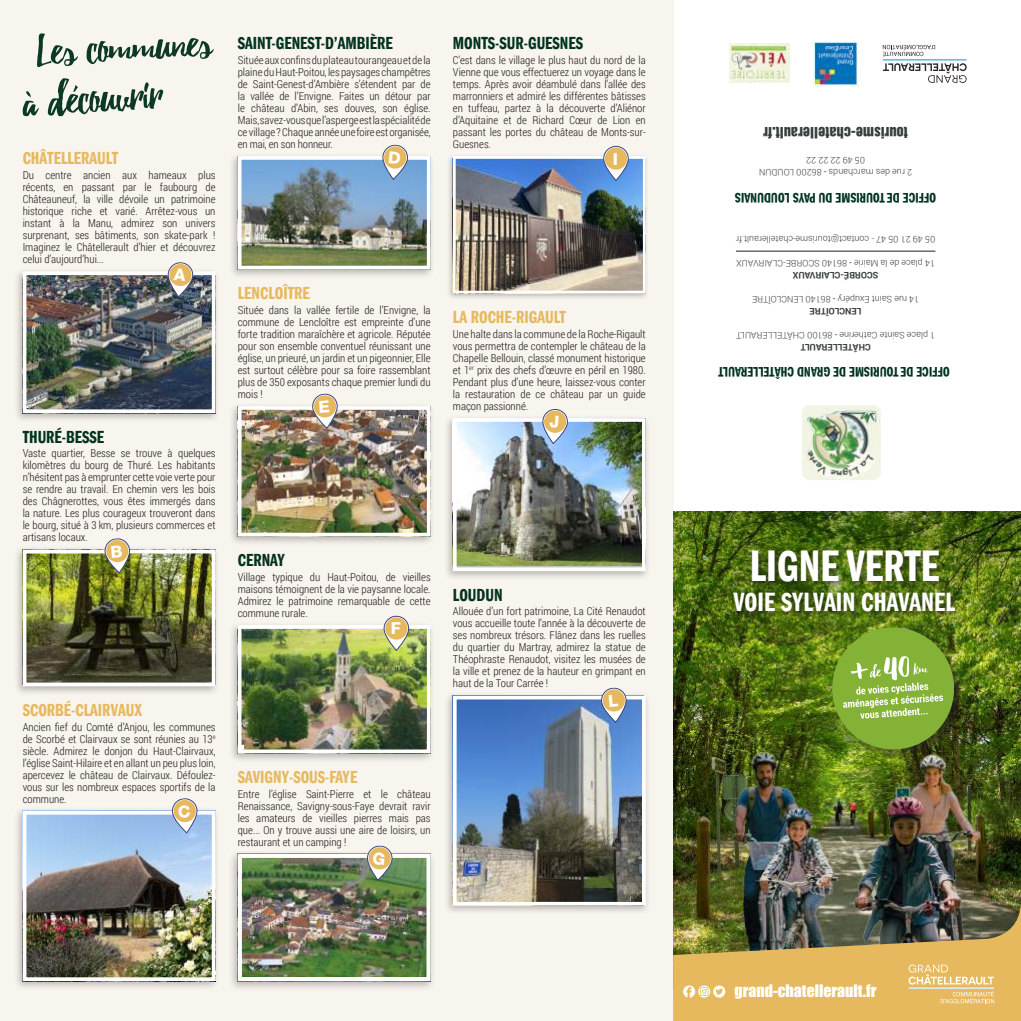
<style>
.page{position:relative;width:1021px;height:1021px;background:#fff}
.page>*{position:absolute;margin:0;border:0;box-sizing:border-box;transform-origin:0 0}
.t1{font:45.4px "Franklin Gothic LT Demi Cmpr";color:#fff}
.t2{font:27.3px "Franklin Gothic LT Demi Cmpr";color:#fff}
.t3{font:18px "Franklin Gothic LT Demi Cmpr";color:#e6b95e}
.t4{font:18px "Franklin Gothic LT Demi Cmpr";color:#01331f}
.t5{font:800 16.5px "Helvetica Neue LT";color:#fff}
.t6{font:15.8px "Impact";color:#fff}
.t7{font:14.4px "Helvetica Inserat LT";color:#363d3f}
.t8{font:14.3px "Franklin Gothic LT Demi Cmpr";color:#01331f}
.t9{font:300 11px/12px "Roboto Condensed";color:#241f1f;text-align:justify}
.t10{font:300 9px/12px "Roboto";color:#363d3f;text-align:center}
.s1{font-weight:400}
.s2{font-weight:700}
</style>
<div class="page">
<div style="left:0;top:0;width:673px;height:1020px;background:#f8f4ee"></div>
<img style="left:673px;top:511px;width:347px;height:360px">
<img style="left:718px;top:727px;width:280px;height:144px">
<img style="left:673px;top:871px;width:347px;height:149px">
<svg style="left:908px;top:964px;width:85px;height:20px;background:#ebc881"></svg>
<svg style="left:940px;top:990px;width:54px;height:13px"></svg>
<hr style="left:908px;top:987px;width:86px;height:1px;background:#fff">
<svg style="left:683px;top:985px;width:42px;height:12px"></svg>
<div style="left:732px;top:548px;width:231px;height:71px;background:#241f1f;opacity:.5"></div>
<div style="left:830px;top:625px;width:135px;height:135px;background:#241f1f;opacity:.5"></div>
<hr style="left:736px;top:251px;width:199px;height:1px;background:#241f1f">
<img style="left:813px;top:41px;width:45px;height:45px">
<img style="left:802px;top:405px;width:78px;height:75px">
<img style="left:729px;top:44px;width:60px;height:39px">
<svg style="left:882px;top:63px;width:84px;height:20px"></svg>
<svg style="left:882px;top:45px;width:53px;height:12px"></svg>
<hr style="left:882px;top:59px;width:84px;height:1px;background:#31aee3">
<svg style="left:829px;top:624px;width:127px;height:128px;background:#7ea23c"></svg>
<svg style="left:23px;top:78px;width:140px;height:38px"></svg>
<svg style="left:37px;top:33px;width:177px;height:34px"></svg>
<div style="left:14px;top:267px;width:206px;height:156px;background:#241f1f;opacity:.3"></div>
<img style="left:28px;top:276px;width:182px;height:132px">
<div style="left:23px;top:271px;width:192px;height:142px;border:4px solid #fff"></div>
<div style="left:14px;top:546px;width:206px;height:150px;background:#241f1f;opacity:.3"></div>
<img style="left:28px;top:554px;width:182px;height:127px">
<div style="left:23px;top:549px;width:192px;height:137px;border:4px solid #fff"></div>
<div style="left:14px;top:807px;width:206px;height:183px;background:#241f1f;opacity:.3"></div>
<img style="left:28px;top:815px;width:182px;height:161px">
<div style="left:23px;top:810px;width:192px;height:171px;border:4px solid #fff"></div>
<div style="left:229px;top:152px;width:206px;height:127px;background:#241f1f;opacity:.3"></div>
<img style="left:243px;top:161px;width:182px;height:103px">
<div style="left:238px;top:156px;width:192px;height:113px;border:4px solid #fff"></div>
<div style="left:229px;top:402px;width:206px;height:144px;background:#241f1f;opacity:.3"></div>
<img style="left:243px;top:411px;width:182px;height:120px">
<div style="left:238px;top:406px;width:192px;height:130px;border:4px solid #fff"></div>
<div style="left:229px;top:621px;width:206px;height:141px;background:#241f1f;opacity:.3"></div>
<img style="left:243px;top:630px;width:182px;height:118px">
<div style="left:238px;top:625px;width:192px;height:128px;border:4px solid #fff"></div>
<div style="left:228px;top:849px;width:208px;height:142px;background:#241f1f;opacity:.3"></div>
<img style="left:243px;top:858px;width:182px;height:118px">
<div style="left:238px;top:853px;width:192px;height:128px;border:4px solid #fff"></div>
<div style="left:446px;top:153px;width:203px;height:148px;background:#241f1f;opacity:.3"></div>
<img style="left:457px;top:160px;width:184px;height:129px">
<div style="left:453px;top:156px;width:192px;height:137px;border:3px solid #fff"></div>
<div style="left:444px;top:414px;width:206px;height:166px;background:#241f1f;opacity:.3"></div>
<img style="left:458px;top:423px;width:182px;height:142px">
<div style="left:453px;top:418px;width:192px;height:153px;border:4px solid #fff"></div>
<div style="left:444px;top:692px;width:206px;height:223px;background:#241f1f;opacity:.3"></div>
<img style="left:458px;top:700px;width:182px;height:200px">
<div style="left:453px;top:695px;width:192px;height:210px;border:4px solid #fff"></div>
<svg style="left:603px;top:146px;width:25px;height:34px"></svg>
<div style="left:603px;top:146px;width:25px;height:34px;border:1px solid #3c447d;border-radius:12px"></div>
<div style="left:605px;top:147px;width:22px;height:23px;background:#e6b95e;border-radius:50%"></div>
<svg style="left:384px;top:616px;width:24px;height:34px"></svg>
<div style="left:384px;top:616px;width:25px;height:34px;border:1px solid #3c447d;border-radius:12px"></div>
<div style="left:385px;top:617px;width:22px;height:22px;background:#e6b95e;border-radius:50%"></div>
<svg style="left:167px;top:262px;width:26px;height:35px"></svg>
<svg style="left:104px;top:538px;width:26px;height:35px"></svg>
<svg style="left:542px;top:409px;width:26px;height:35px"></svg>
<svg style="left:172px;top:798px;width:25px;height:35px"></svg>
<svg style="left:382px;top:145px;width:26px;height:34px"></svg>
<svg style="left:312px;top:393px;width:26px;height:35px"></svg>
<svg style="left:601px;top:687px;width:25px;height:35px"></svg>
<svg style="left:367px;top:845px;width:26px;height:35px"></svg>
<h3 class="t3" style="left:23px;top:148px;width:97px">CHÂTELLERAULT</h3>
<p class="t9" style="left:23px;top:169px;width:194px">Du centre ancien aux hameaux plus récents, en passant par le faubourg de Châteauneuf, la ville dévoile un patrimoine historique riche et varié. Arrêtez-vous un instant à la Manu, admirez son univers surprenant, ses bâtiments, son skate-park !<br>Imaginez le Châtellerault d’hier et découvrez celui d’aujourd’hui...</p>
<h3 class="t4" style="left:23px;top:427px;width:83px">THURÉ-BESSE</h3>
<p class="t9" style="left:23px;top:447px;width:194px">Vaste quartier, Besse se trouve à quelques kilomètres du bourg de Thuré. Les habitants n’hésitent pas à emprunter cette voie verte pour se rendre au travail. En chemin vers les bois des Châgnerottes, vous êtes immergés dans la nature. Les plus courageux trouveront dans le bourg, situé à 3 km, plusieurs commerces et artisans locaux.</p>
<h3 class="t4" style="left:238px;top:33px;width:156px">SAINT-GENEST-D’AMBIÈRE</h3>
<p class="t9" style="left:238px;top:53px;width:194px">Située aux confins du plateau tourangeau et de la plaine du Haut-Poitou, les paysages champêtres de Saint-Genest-d’Ambière s’étendent par de la vallée de l’Envigne. Faites un détour par le château d’Abin, ses douves, son église.<br>Mais, savez-vous que l’asperge est la spécialité de ce village ? Chaque année une foire est organisée, en mai, en son honneur.</p>
<h3 class="t3" style="left:238px;top:283px;width:74px">LENCLOÎTRE</h3>
<p class="t9" style="left:238px;top:303px;width:194px">Située dans la vallée fertile de l’Envigne, la commune de Lencloître est empreinte d’une forte tradition maraîchère et agricole. Réputée pour son ensemble conventuel réunissant une église, un prieuré, un jardin et un pigeonnier, Elle est surtout célèbre pour sa foire rassemblant plus de 350 exposants chaque premier lundi du mois !</p>
<h3 class="t4" style="left:238px;top:550px;width:48px">CERNAY</h3>
<p class="t9" style="left:238px;top:570px;width:194px">Village typique du Haut-Poitou, de vieilles maisons témoignent de la vie paysanne locale.<br>Admirez le patrimoine remarquable de cette commune rurale.</p>
<h3 class="t5" style="left:391px;top:618px;width:12px">F</h3>
<h3 class="t3" style="left:23px;top:700px;width:121px">SCORBÉ-CLAIRVAUX</h3>
<p class="t9" style="left:23px;top:720px;width:194px">Ancien fief du Comté d’Anjou, les communes de Scorbé et Clairvaux se sont réunies au 13<sup>e </sup>siècle. Admirez le donjon du Haut-Clairvaux, l’église Saint-Hilaire et en allant un peu plus loin, apercevez le château de Clairvaux. Défoulez&shy;vous sur les nombreux espaces sportifs de la commune.</p>
<h3 class="t3" style="left:238px;top:766px;width:121px">SAVIGNY-SOUS-FAYE</h3>
<p class="t9" style="left:238px;top:787px;width:194px">Entre l’église Saint-Pierre et le château Renaissance, Savigny-sous-Faye devrait ravir les amateurs de vieilles pierres mais pas que... On y trouve aussi une aire de loisirs, un restaurant et un camping !</p>
<h3 class="t4" style="left:453px;top:33px;width:132px">MONTS-SUR-GUESNES</h3>
<p class="t9" style="left:453px;top:53px;width:194px">C’est dans le village le plus haut du nord de la Vienne que vous effectuerez un voyage dans le temps. Après avoir déambulé dans l’allée des marronniers et admiré les différentes bâtisses en tuffeau, partez à la découverte d’Aliénor d’Aquitaine et de Richard Cœur de Lion en passant les portes du château de Monts-sur-Guesnes.</p>
<h3 class="t5" style="left:613px;top:149px;width:7px">I</h3>
<h3 class="t3" style="left:453px;top:307px;width:115px">LA ROCHE-RIGAULT</h3>
<p class="t9" style="left:453px;top:327px;width:194px">Une halte dans la commune de la Roche-Rigault vous permettra de contempler le château de la Chapelle Bellouin, classé monument historique et 1<sup>er</sup> prix des chefs d’œuvre en péril en 1980.<br>Pendant plus d’une heure, laissez-vous conter la restauration de ce château par un guide maçon passionné.</p>
<h3 class="t4" style="left:453px;top:584px;width:51px">LOUDUN</h3>
<p class="t9" style="left:453px;top:605px;width:194px">Allouée d’un fort patrimoine, La Cité Renaudot vous accueille toute l’année à la découverte de ses nombreux trésors. Flânez dans les ruelles du quartier du Martray, admirez la statue de Théophraste Renaudot, visitez les musées de la ville et prenez de la hauteur en grimpant en haut de la Tour Carrée !</p>
<h3 class="t7" style="left:907px;top:141px;width:146px;rotate:-180deg">tourisme-chatellerault.fr</h3>
<p class="t10" style="left:912px;top:179px;width:154px;rotate:-180deg">2 rue des marchands <span class="s1">-</span> 86200 LOUDUN<br>05 49 22 22 22</p>
<h3 class="t8" style="left:936px;top:205px;width:202px;rotate:-180deg">OFFICE DE TOURISME DU PAYS LOUDUNAIS</h3>
<p class="t10" style="left:935px;top:245px;width:201px;rotate:-180deg">05 49 21 05 47 - contact@tourisme-chatellerault.fr</p>
<p class="t10" style="left:935px;top:281px;width:200px;rotate:-180deg"><span class="s2">SCORBÉ-CLAIRVAUX<br></span>14 place de la Mairie <span class="s1">-</span> 86140 SCORBE-CLAIRVAUX</p>
<p class="t10" style="left:919px;top:317px;width:168px;rotate:-180deg"><span class="s2">LENCLOÎTRE<br></span>14 rue Saint Exupéry <span class="s1">-</span> 86140 LENCLOÎTRE</p>
<p class="t10" style="left:935px;top:353px;width:201px;rotate:-180deg"><span class="s2">CHÂTELLERAULT<br></span>1 place Sainte Catherine <span class="s1">-</span> 86100 CHÂTELLERAULT</p>
<h3 class="t8" style="left:949px;top:380px;width:233px;rotate:-180deg">OFFICE DE TOURISME DE GRAND CHÂTELLERAULT</h3>
<h1 class="t1" style="left:750px;top:541px;width:191px">LIGNE VERTE</h1>
<h2 class="t2" style="left:733px;top:587px;width:223px">VOIE SYLVAIN CHAVANEL</h2>
<h3 class="t6" style="left:734px;top:978px;width:143px">grand-chatellerault.fr</h3>
</div>
